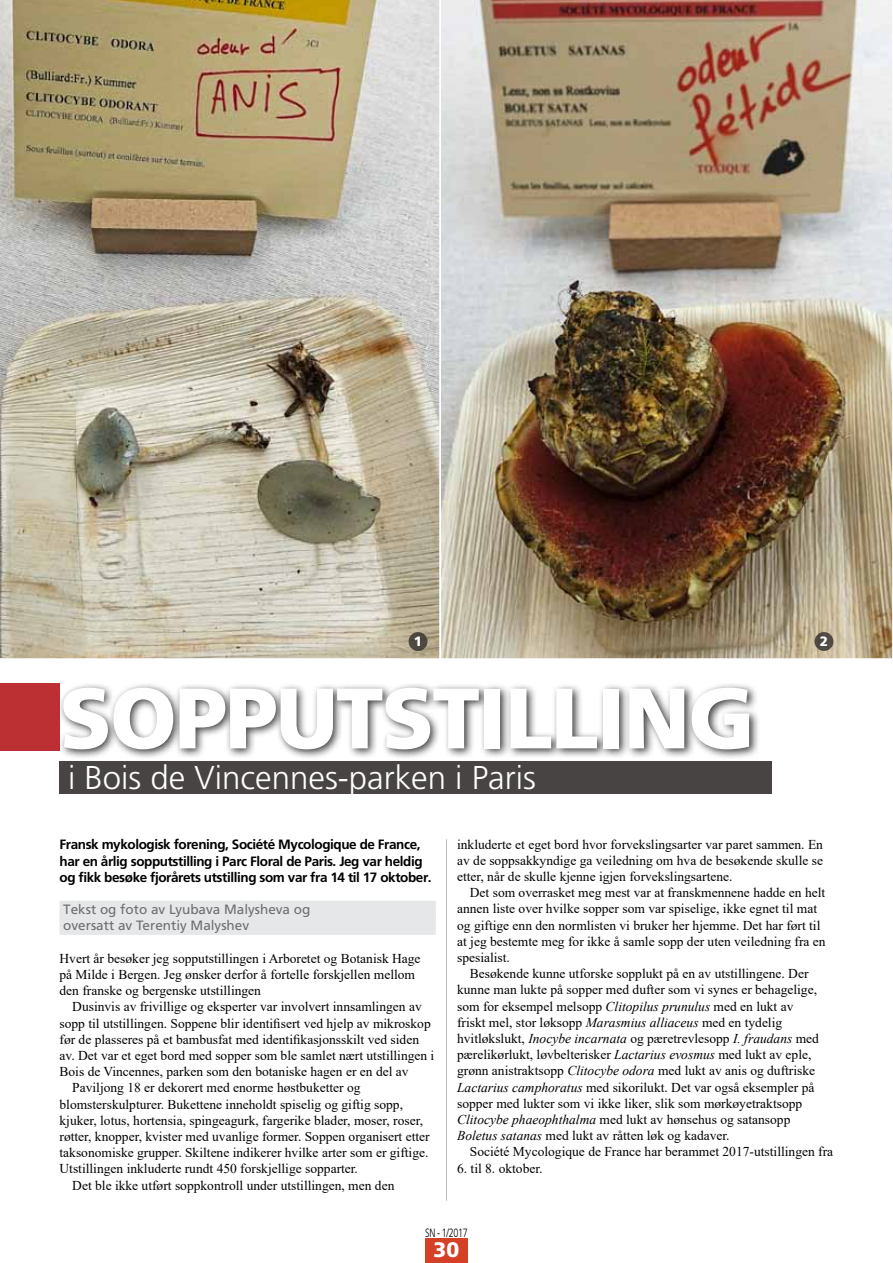
<style>
.page{position:relative;width:893px;height:1263px;background:#fff}
.page>*{position:absolute;margin:0;border:0;box-sizing:border-box;transform-origin:0 0}
.t1{font:900 85.5px "Frutiger LT Std";letter-spacing:-.02em;color:#fff}
.t2{font:300 33px "Frutiger LT Std";color:#fff}
.t3{font:900 21px "Frutiger LT Std";color:#fff}
.t4{font:13.5px/16.2px "Times New Roman";color:#000}
.t5{font:700 13.5px/16.2px "Frutiger LT Std";letter-spacing:-.03em;color:#000}
.t6{font:13.5px/16.2px "Frutiger LT Std";color:#6d6e71}
.t7{font:900 13.5px "Frutiger LT Std";color:#fff}
.t8{font:300 12px "Frutiger LT Std";letter-spacing:-.04em;color:#000;scale:.75 1}
.s1{font-style:italic}
</style>
<div class="page">
<div style="left:425px;top:1238px;width:43px;height:25px;background:#d44127"></div>
<img style="left:0;top:0;width:440px;height:659px">
<img style="left:441px;top:0;width:452px;height:659px">
<div style="left:60px;top:901px;width:376px;height:18px;background:#e6e7e8"></div>
<div style="left:60px;top:917px;width:376px;height:18px;background:#e6e7e8"></div>
<div style="left:409px;top:632px;width:18px;height:19px;background:#4e4841;border-radius:50%"></div>
<div style="left:814px;top:632px;width:19px;height:19px;background:#524b44;border-radius:50%"></div>
<hr style="left:446px;top:839px;width:1px;height:362px;background:#bcbec0">
<div style="left:0;top:683px;width:60px;height:67px;background:#bc3034"></div>
<div style="left:58px;top:682px;width:703px;height:78px;background:#000;opacity:.75"></div>
<div style="left:60px;top:761px;width:712px;height:32px;background:#484443"></div>
<p class="t7" style="left:414px;top:633px;width:10px">1</p>
<p class="t7" style="left:820px;top:633px;width:10px">2</p>
<h1 class="t1" style="left:60px;top:667px;width:697px">SOPPUTSTILLING</h1>
<h2 class="t2" style="left:68px;top:759px;width:469px">i Bois de Vincennes-parken i Paris</h2>
<p class="t5" style="left:60px;top:837px;width:374px">Fransk mykologisk forening, Société Mycologique de France, har en årlig sopputstilling i Parc Floral de Paris. Jeg var heldig og fikk besøke fjorårets utstilling som var fra 14 til 17 oktober.</p>
<p class="t6" style="left:63px;top:901px;width:249px">Tekst og foto av Lyubava Malysheva og oversatt av Terentiy Malyshev</p>
<p class="t4" style="left:60px;top:950px;width:363px">Hvert år besøker jeg sopputstillingen i Arboretet og Botanisk Hage på Milde i Bergen. Jeg ønsker derfor å fortelle forskjellen mellom den franske og bergenske utstillingen</p>
<p class="t4" style="left:72px;top:998px;width:351px">Dusinvis av frivillige og eksperter var involvert innsamlingen av</p>
<p class="t4" style="left:60px;top:1014px;width:373px">sopp til utstillingen. Soppene blir identifisert ved hjelp av mikroskop</p>
<p class="t4" style="left:60px;top:1031px;width:361px">før de plasseres på et bambusfat med identifikasjonsskilt ved siden</p>
<p class="t4" style="left:60px;top:1047px;width:376px">av. Det var et eget bord med sopper som ble samlet nært utstillingen i</p>
<p class="t4" style="left:60px;top:1063px;width:351px">Bois de Vincennes, parken som den botaniske hagen er en del av</p>
<p class="t4" style="left:72px;top:1079px;width:290px">Paviljong 18 er dekorert med enorme høstbuketter og</p>
<p class="t4" style="left:60px;top:1095px;width:345px">blomsterskulpturer. Bukettene inneholdt spiselig og giftig sopp,</p>
<p class="t4" style="left:60px;top:1112px;width:365px">kjuker, lotus, hortensia, spingeagurk, fargerike blader, moser, roser,</p>
<p class="t4" style="left:60px;top:1128px;width:372px">røtter, knopper, kvister med uvanlige former. Soppen organisert etter</p>
<p class="t4" style="left:60px;top:1144px;width:370px">taksonomiske grupper. Skiltene indikerer hvilke arter som er giftige.</p>
<p class="t4" style="left:60px;top:1160px;width:300px">Utstillingen inkluderte rundt 450 forskjellige sopparter.</p>
<p class="t4" style="left:72px;top:1176px;width:324px">Det ble ikke utført soppkontroll under utstillingen, men den</p>
<p class="t4" style="left:457px;top:835px;width:367px;text-align:justify">inkluderte et eget bord hvor forvekslingsarter var paret sammen. En av de soppsakkyndige ga veiledning om hva de besøkende skulle se etter, når de skulle kjenne igjen forvekslingsartene.</p>
<p class="t4" style="left:457px;top:884px;width:370px;text-indent:13px">Det som overrasket meg mest var at franskmennene hadde en helt annen liste over hvilke sopper som var spiselige, ikke egnet til mat og giftige enn den normlisten vi bruker her hjemme. Det har ført til at jeg bestemte meg for ikke å samle sopp der uten veiledning fra en spesialist.</p>
<p class="t4" style="left:457px;top:965px;width:363px;text-indent:13px">Besøkende kunne utforske sopplukt på en av utstillingene. Der kunne man lukte på sopper med dufter som vi synes er behagelige, som for eksempel melsopp <span class="s1">Clitopilus prunulus</span> med en lukt av friskt mel, stor løksopp <span class="s1">Marasmius alliaceus</span> med en tydelig hvitløkslukt, <span class="s1">Inocybe incarnata</span> og pæretrevlesopp <span class="s1">I. fraudans</span> med pærelikørlukt, løvbelterisker <span class="s1">Lactarius evosmus</span> med lukt av eple, grønn anistraktsopp <span class="s1">Clitocybe odora</span> med lukt av anis og duftriske <span class="s1">Lactarius camphoratus</span> med sikorilukt. Det var også eksempler på sopper med lukter som vi ikke liker, slik som mørkøyetraktsopp <span class="s1">Clitocybe phaeophthalma</span> med lukt av hønsehus og satansopp <span class="s1">Boletus satanas</span> med lukt av råtten løk og kadaver.</p>
<p class="t4" style="left:470px;top:1143px;width:365px">Société Mycologique de France har berammet 2017-utstillingen fra</p>
<p class="t4" style="left:457px;top:1159px;width:87px">6. til 8. oktober.</p>
<p class="t8" style="left:425px;top:1225px;width:58px">SN - 1/2017</p>
<h3 class="t3" style="left:434px;top:1237px;width:27px">30</h3>
</div>
